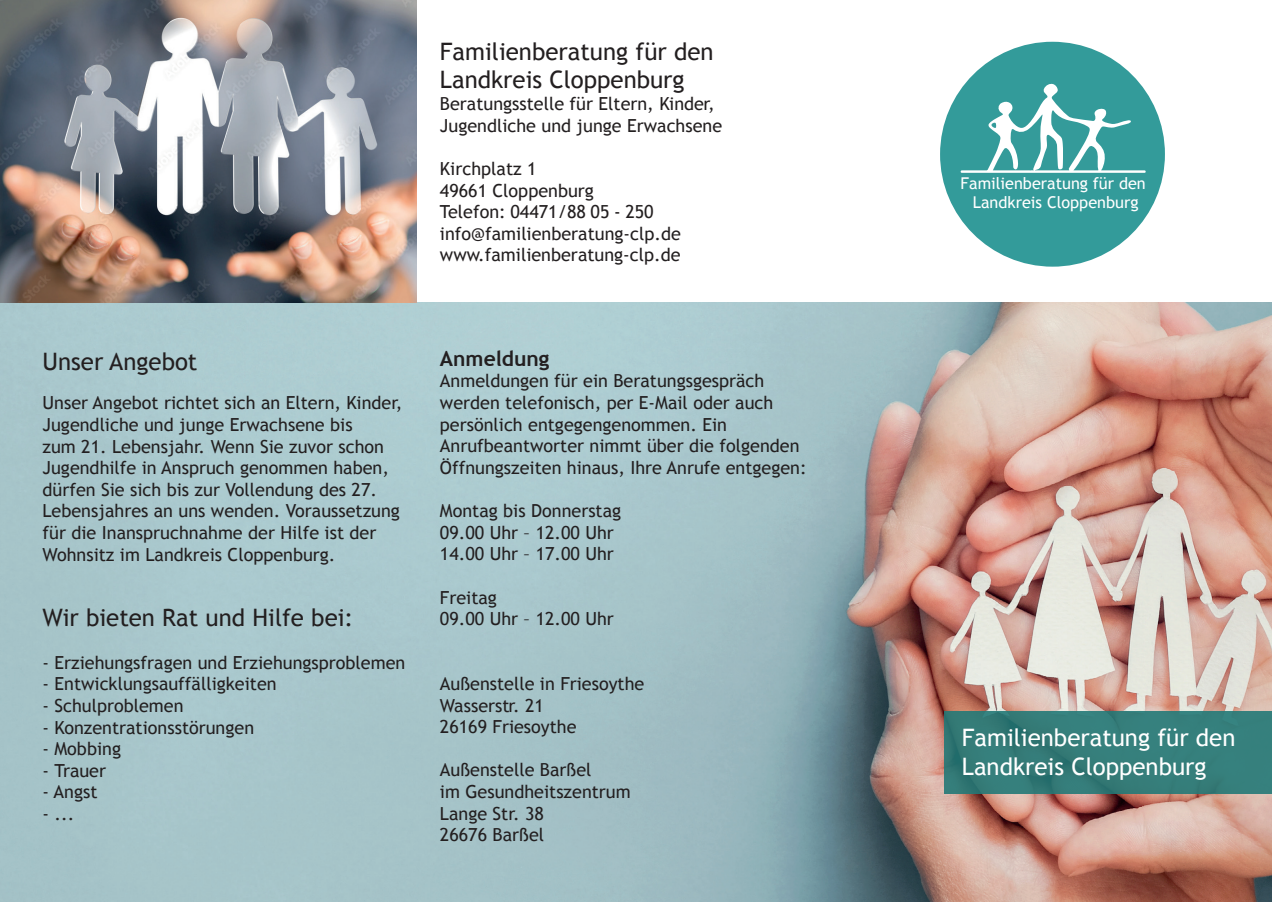
<style>
.page{position:relative;width:1272px;height:902px;background:#fff}
.page>*{position:absolute;margin:0;border:0;box-sizing:border-box;transform-origin:0 0}
.t1{font:24px/28.8px "Trebuchet MS";color:#231f20}
.t2{font:24px/28.8px "Trebuchet MS";color:#fff}
.t3{font:700 21px "Trebuchet MS";color:#231f20}
.t4{font:18px/21.6px "Trebuchet MS";color:#231f20}
.t5{font:16.2px/19.5px "Trebuchet MS";color:#fff;text-align:center}
</style>
<div class="page">
<img style="left:0;top:302px;width:1271px;height:599px">
<img style="left:0;top:0;width:417px;height:302px">
<div style="left:944px;top:710px;width:327px;height:83px;background:linear-gradient(to right,#327875,#37817e)"></div>
<div style="left:939px;top:42px;width:225px;height:225px;background:#339b9a;border-radius:50%"></div>
<svg style="left:960px;top:83px;width:185px;height:90px"></svg>
<h1 class="t1" style="left:43px;top:347px;width:156px">Unser Angebot</h1>
<p class="t4" style="left:43px;top:392px;width:361px">Unser Angebot richtet sich an Eltern, Kinder, Jugendliche und junge Erwachsene bis<br>zum 21. Lebensjahr. Wenn Sie zuvor schon Jugendhilfe in Anspruch genommen haben, dürfen Sie sich bis zur Vollendung des 27.<br>Lebensjahres an uns wenden. Voraussetzung für die Inanspruchnahme der Hilfe ist der Wohnsitz im Landkreis Cloppenburg.</p>
<h1 class="t1" style="left:43px;top:603px;width:312px">Wir bieten Rat und Hilfe bei:</h1>
<p class="t4" style="left:43px;top:651px;width:364px">- Erziehungsfragen und Erziehungsproblemen</p>
<p class="t4" style="left:43px;top:673px;width:236px">- Entwicklungsauffälligkeiten</p>
<p class="t4" style="left:43px;top:695px;width:142px">- Schulproblemen</p>
<p class="t4" style="left:43px;top:716px;width:213px">- Konzentrationsstörungen</p>
<p class="t4" style="left:43px;top:738px;width:80px">- Mobbing</p>
<p class="t4" style="left:43px;top:759px;width:65px">- Trauer</p>
<p class="t4" style="left:43px;top:781px;width:56px">- Angst</p>
<p class="t4" style="left:43px;top:803px;width:33px">- ...</p>
<h1 class="t1" style="left:440px;top:37px;width:275px">Familienberatung für den<br>Landkreis Cloppenburg</h1>
<p class="t4" style="left:440px;top:93px;width:284px">Beratungsstelle für Eltern, Kinder,<br>Jugendliche und junge Erwachsene</p>
<p class="t4" style="left:440px;top:157px;width:242px">Kirchplatz 1<br>49661 Cloppenburg<br>Telefon: 04471/88 05 - 250 info@familienberatung-clp.de www.familienberatung-clp.de</p>
<p class="t3" style="left:440px;top:345px;width:111px">Anmeldung</p>
<p class="t4" style="left:440px;top:370px;width:368px">Anmeldungen für ein Beratungsgespräch werden telefonisch, per E-Mail oder auch persönlich entgegengenommen. Ein Anrufbeantworter nimmt über die folgenden Öffnungszeiten hinaus, Ihre Anrufe entgegen:</p>
<p class="t4" style="left:440px;top:500px;width:183px">Montag bis Donnerstag<br>09.00 Uhr – 12.00 Uhr<br>14.00 Uhr – 17.00 Uhr</p>
<p class="t4" style="left:440px;top:586px;width:175px">Freitag<br>09.00 Uhr – 12.00 Uhr</p>
<p class="t4" style="left:440px;top:673px;width:206px">Außenstelle in Friesoythe<br>Wasserstr. 21<br>26169 Friesoythe</p>
<p class="t4" style="left:440px;top:759px;width:192px">Außenstelle Barßel<br>im Gesundheitszentrum<br>Lange Str. 38<br>26676 Barßel</p>
<p class="t5" style="left:960px;top:174px;width:187px">Familienberatung für den<br>Landkreis Cloppenburg</p>
<h1 class="t2" style="left:961px;top:723px;width:275px">Familienberatung für den<br>Landkreis Cloppenburg</h1>
</div>
